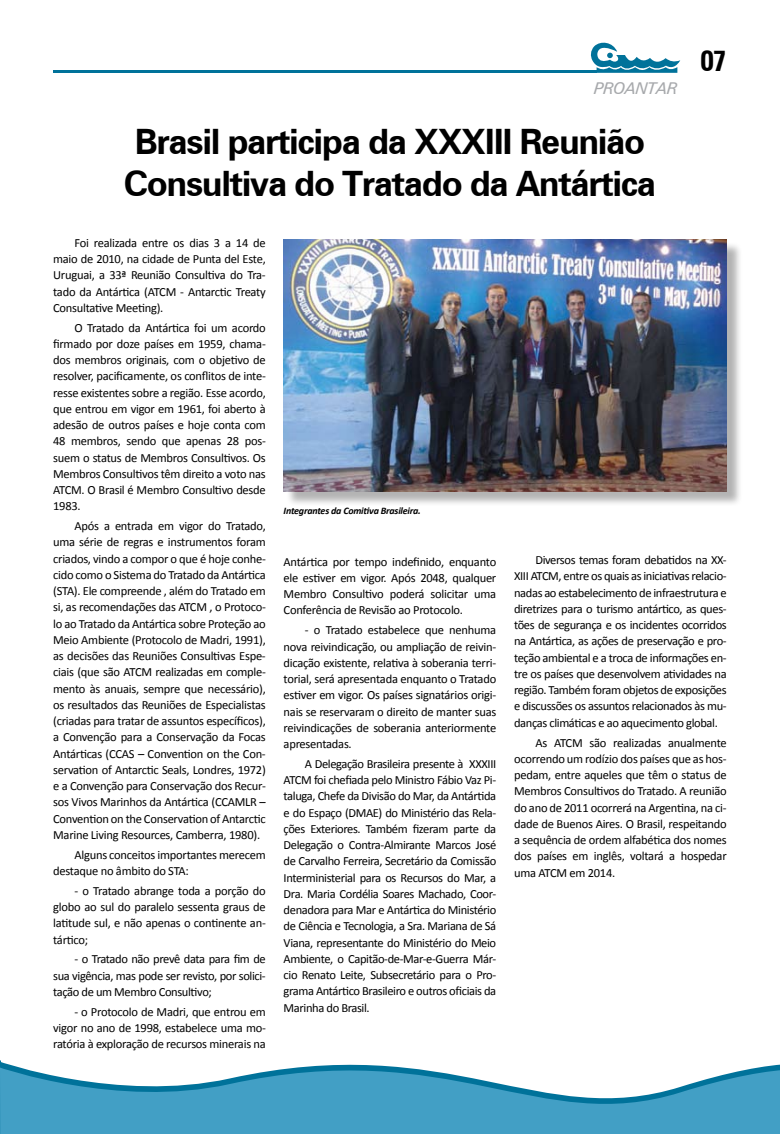
<style>
.page{position:relative;width:780px;height:1134px;background:#fff}
.page>*{position:absolute;margin:0;border:0;box-sizing:border-box;transform-origin:0 0}
.t1{font:700 35px/42px "Zurich BT";letter-spacing:-.04em;color:#000;text-align:center}
.t2{font:700 condensed 28.75px "Zurich BT";color:#000}
.t3{font:italic 16.25px "Zurich BT";color:#a7a9ac}
.t4{font:12.5px/16.2px "Calibri";letter-spacing:-.02em;color:#000;text-align:justify}
.t5{font:italic 700 10px "Calibri";letter-spacing:-.02em;color:#000}
</style>
<div class="page">
<hr style="left:53px;top:70px;width:543px;height:3px;background:#00729a">
<svg style="left:0;top:1060px;width:780px;height:74px;fill:#429fc5"></svg>
<svg style="left:590px;top:42px;width:90px;height:31px"></svg>
<div style="left:285px;top:241px;width:462px;height:271px;background:#000;opacity:.3"></div>
<img style="left:283px;top:239px;width:443px;height:252px">
<h3 class="t3" style="left:594px;top:79px;width:31px">PROANTA</h3>
<h3 class="t3" style="left:667px;top:79px;width:12px">R</h3>
<h1 class="t1" style="left:124px;top:120px;width:534px">Brasil participa da XXXIII Reunião<br>Consultiva do Tratado da Antártica</h1>
<h2 class="t2" style="left:700px;top:44px;width:28px">07</h2>
<p class="t4" style="left:53px;top:234px;width:214px;text-indent:21px">Foi realizada entre os dias 3 a 14 de maio de 2010, na cidade de Punta del Este, Uruguai, a 33ª Reunião Consultiva do Tra&shy;tado da Antártica (ATCM - Antarctic Treaty Consultative Meeting).</p>
<p class="t4" style="left:53px;top:319px;width:214px;text-indent:21px">O Tratado da Antártica foi um acordo firmado por doze países em 1959, chama&shy;dos membros originais, com o objetivo de resolver, pacificamente, os conflitos de inte&shy;resse existentes sobre a região. Esse acordo, que entrou em vigor em 1961, foi aberto à adesão de outros países e hoje conta com 48 membros, sendo que apenas 28 pos&shy;suem o status de Membros Consultivos. Os Membros Consultivos têm direito a voto nas ATCM. O Brasil é Membro Consultivo desde 1983.</p>
<p class="t4" style="left:53px;top:517px;width:214px;text-indent:21px">Após a entrada em vigor do Tratado, uma série de regras e instrumentos foram criados, vindo a compor o que é hoje conhe&shy;cido como o Sistema do Tratado da Antártica (STA). Ele compreende , além do Tratado em si, as recomendações das ATCM , o Protoco&shy;lo ao Tratado da Antártica sobre Proteção ao Meio Ambiente (Protocolo de Madri, 1991), as decisões das Reuniões Consultivas Espe&shy;ciais (que são ATCM realizadas em comple&shy;mento às anuais, sempre que necessário), os resultados das Reuniões de Especialistas (criadas para tratar de assuntos específicos), a Convenção para a Conservação da Focas Antárticas (CCAS – Convention on the Con&shy;servation of Antarctic Seals, Londres, 1972) e a Convenção para Conservação dos Recur&shy;sos Vivos Marinhos da Antártica (CCAMLR – Convention on the Conservation of Antarctic Marine Living Resources, Camberra, 1980).</p>
<p class="t4" style="left:53px;top:846px;width:214px;text-indent:21px">Alguns conceitos importantes merecem destaque no âmbito do STA:</p>
<p class="t4" style="left:53px;top:882px;width:214px;text-indent:21px">- o Tratado abrange toda a porção do globo ao sul do paralelo sessenta graus de latitude sul, e não apenas o continente an&shy;tártico;</p>
<p class="t4" style="left:53px;top:950px;width:214px;text-indent:21px">- o Tratado não prevê data para fim de sua vigência, mas pode ser revisto, por solici&shy;tação de um Membro Consultivo;</p>
<p class="t4" style="left:53px;top:1003px;width:214px;text-indent:21px">- o Protocolo de Madri, que entrou em vigor no ano de 1998, estabelece uma mo&shy;ratória à exploração de recursos minerais na</p>
<p class="t5" style="left:283px;top:505px;width:139px">Integrantes da Comitiva Brasileira.</p>
<p class="t4" style="left:283px;top:553px;width:214px">Antártica por tempo indefinido, enquanto ele estiver em vigor. Após 2048, qualquer Membro Consultivo poderá solicitar uma Conferência de Revisão ao Protocolo.</p>
<p class="t4" style="left:283px;top:621px;width:214px;text-indent:21px">- o Tratado estabelece que nenhuma nova reivindicação, ou ampliação de reivin&shy;dicação existente, relativa à soberania terri&shy;torial, será apresentada enquanto o Tratado estiver em vigor. Os países signatários origi&shy;nais se reservaram o direito de manter suas reivindicações de soberania anteriormente apresentadas.</p>
<p class="t4" style="left:283px;top:755px;width:214px;text-indent:21px">A Delegação Brasileira presente à XXXIII ATCM foi chefiada pelo Ministro Fábio Vaz Pi&shy;taluga, Chefe da Divisão do Mar, da Antártida e do Espaço (DMAE) do Ministério das Rela&shy;ções Exteriores. Também fizeram parte da Delegação o Contra-Almirante Marcos José de Carvalho Ferreira, Secretário da Comissão Interministerial para os Recursos do Mar, a Dra. Maria Cordélia Soares Machado, Coor&shy;denadora para Mar e Antártica do Ministério de Ciência e Tecnologia, a Sra. Mariana de Sá Viana, representante do Ministério do Meio Ambiente, o Capitão-de-Mar-e-Guerra Már&shy;cio Renato Leite, Subsecretário para o Pro&shy;grama Antártico Brasileiro e outros oficiais da Marinha do Brasil.</p>
<p class="t4" style="left:514px;top:551px;width:214px;text-indent:21px">Diversos temas foram debatidos na XX-XIII ATCM, entre os quais as iniciativas relacio&shy;nadas ao estabelecimento de infraestrutura e diretrizes para o turismo antártico, as ques&shy;tões de segurança e os incidentes ocorridos na Antártica, as ações de preservação e pro&shy;teção ambiental e a troca de informações en&shy;tre os países que desenvolvem atividades na região. Também foram objetos de exposições e discussões os assuntos relacionados às mu&shy;danças climáticas e ao aquecimento global.</p>
<p class="t4" style="left:514px;top:734px;width:214px;text-indent:21px">As ATCM são realizadas anualmente ocorrendo um rodízio dos países que as hos&shy;pedam, entre aqueles que têm o status de Membros Consultivos do Tratado. A reunião do ano de 2011 ocorrerá na Argentina, na ci&shy;dade de Buenos Aires. O Brasil, respeitando a sequência de ordem alfabética dos nomes dos países em inglês, voltará a hospedar uma ATCM em 2014.</p>
</div>
